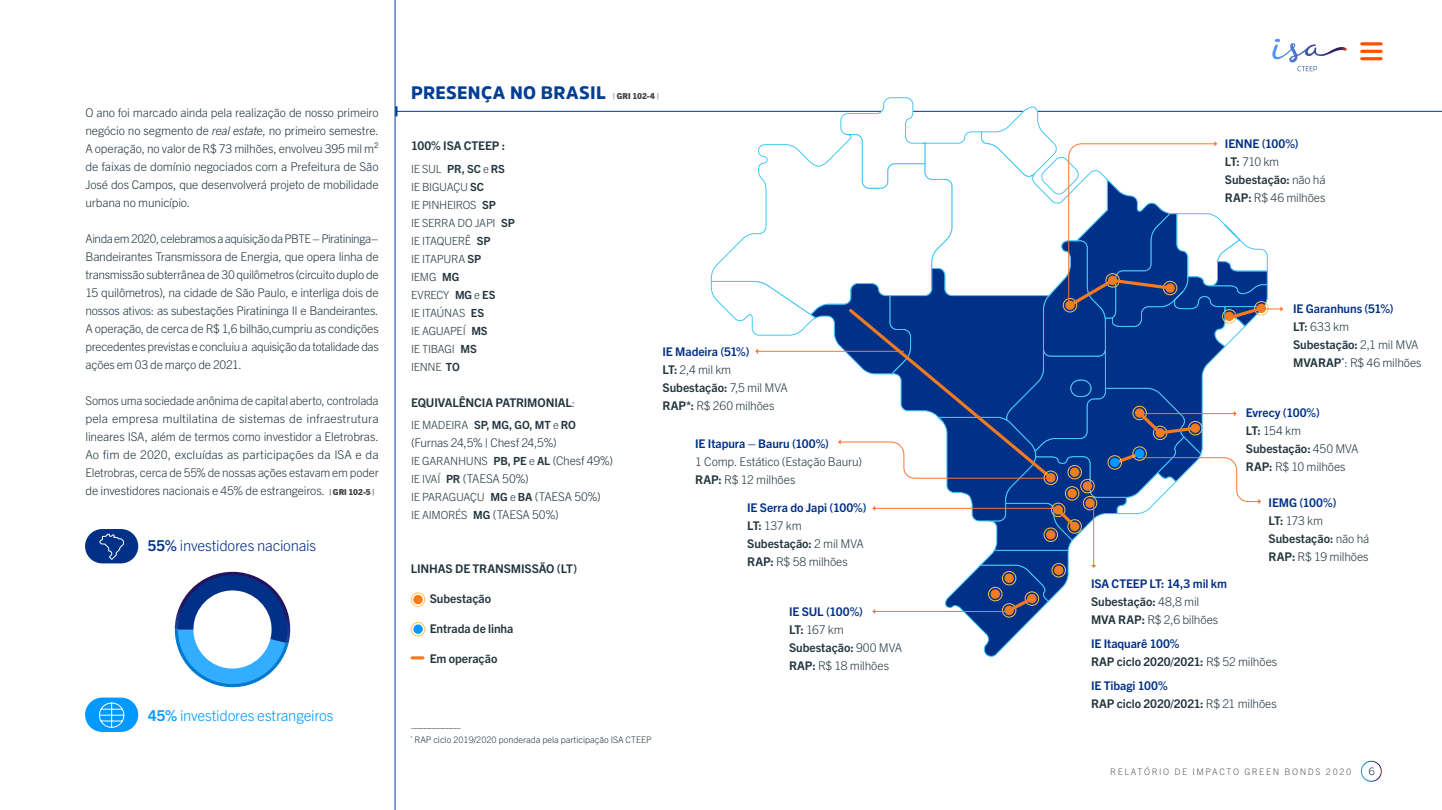
<style>
.page{position:relative;width:1442px;height:810px;background:#fff}
.page>*{position:absolute;margin:0;border:0;box-sizing:border-box;transform-origin:0 0}
.t1{font:900 18px "Amsi Pro";letter-spacing:.02em;color:#003e93}
.t2{font:300 15px "Trade Gothic Next LT Pro";letter-spacing:-.015em;color:#09f}
.t3{font:300 15px "Trade Gothic Next LT Pro";letter-spacing:-.015em;color:#003087}
.t4{font:300 12px/18px "Trade Gothic Next LT Pro";letter-spacing:-.015em;color:#23353e}
.t5{font:700 12px/18px "Trade Gothic Next LT Pro";letter-spacing:-.01em;color:#23353e}
.t6{font:700 12px/18px "Trade Gothic Next LT Pro";letter-spacing:-.005em;color:#003087}
.t7{font:300 11.25px/18px "Trade Gothic Next LT Pro";letter-spacing:-.025em;color:#23353e}
.t8{font:700 11.25px "Trade Gothic Next LT Pro";letter-spacing:-.01em;color:#23353e}
.t9{font:300 10.5px "Amsi Pro";color:#23353e}
.t10{font:300 9px/11.8px "Trade Gothic Next LT Pro";color:#23353e}
.t11{font:300 9px "Trade Gothic Next LT Pro";letter-spacing:.18em;color:#58595b}
.s1{font-style:italic}
.s2{font-weight:800;font-size:8.25px;color:#414042}
.s3{font-weight:700}
.s4{font-family:"Trade Gothic Next LT Pro";font-weight:300;font-size:8.25px;color:#414042}
.s5{font-family:"Trade Gothic Next LT Pro";font-weight:800;font-size:8.25px;color:#414042}
.s6{font-weight:300}
.s7{font-size:12px}
.s8{font-size:11.25px}
.s9{font-weight:700;font-size:11.25px}
.s10{font-weight:700;color:#003087}
.s11{color:#23353e}
.s12{font-weight:300;color:#23353e}
.s13{color:#003087}
</style>
<div class="page">
<div style="left:85px;top:698px;width:53px;height:34px;background:#09f;border-radius:17px"></div>
<svg style="left:99px;top:702px;width:26px;height:26px"></svg>
<div style="left:85px;top:529px;width:53px;height:34px;background:#003087;border-radius:17px"></div>
<svg style="left:99px;top:534px;width:25px;height:26px"></svg>
<hr style="left:395px;top:0;width:1px;height:810px;background:#003e93">
<hr style="left:396px;top:111px;width:1045px;height:1px;background:#003e93">
<svg style="left:395px;top:106px;width:2px;height:10px"></svg>
<div style="left:413px;top:595px;width:10px;height:9px;background:#f47b20;border-radius:50%"></div>
<div style="left:411px;top:593px;width:14px;height:14px;border:1px solid #fec353;border-radius:50%"></div>
<div style="left:413px;top:624px;width:10px;height:10px;background:#09f;border-radius:50%"></div>
<div style="left:411px;top:622px;width:14px;height:14px;border:1px solid #fec353;border-radius:50%"></div>
<svg style="left:412px;top:656px;width:11px;height:3px"></svg>
<svg style="left:710px;top:38px;width:573px;height:619px"></svg>
<svg style="left:175px;top:572px;width:116px;height:116px"></svg>
<div style="left:193px;top:590px;width:78px;height:79px;background:#fff;border-radius:50%"></div>
<svg style="left:1269px;top:39px;width:78px;height:24px"></svg>
<svg style="left:1297px;top:66px;width:20px;height:5px"></svg>
<div style="left:1361px;top:761px;width:20px;height:20px;border:1px solid #fff;border-radius:50%"></div>
<svg style="left:1360px;top:42px;width:22px;height:18px"></svg>
<p class="t4" style="left:85px;top:103px;width:295px;text-align:justify">O ano foi marcado ainda pela realização de nosso primeiro negócio no segmento de <span class="s1">real estate</span>, no primeiro semestre.<br>A operação, no valor de R$ 73 milhões, envolveu 395 mil m² de faixas de domínio negociados com a Prefeitura de São José dos Campos, que desenvolverá projeto de mobilidade urbana no município.</p>
<p class="t4" style="left:85px;top:229px;width:295px;text-align:justify">Ainda em 2020, celebramos a aquisição da PBTE – Piratininga– Bandeirantes Transmissora de Energia, que opera linha de transmissão subterrânea de 30 quilômetros (circuito duplo de 15 quilômetros), na cidade de São Paulo, e interliga dois de nossos ativos: as subestações Piratininga II e Bandeirantes.<br>A operação, de cerca de R$ 1,6 bilhão,cumpriu as condições precedentes previstas e concluiu a aquisição da totalidade das ações em 03 de março de 2021.</p>
<p class="t4" style="left:85px;top:391px;width:295px;text-align:justify">Somos uma sociedade anônima de capital aberto, controlada pela empresa multilatina de sistemas de infraestrutura lineares ISA, além de termos como investidor a Eletrobras.<br>Ao fim de 2020, excluídas as participações da ISA e da Eletrobras, cerca de 55% de nossas ações estavam em poder de investidores nacionais e 45% de estrangeiros. <span class="s2">| GRI 102-5 |</span></p>
<p class="t3" style="left:148px;top:535px;width:170px"><span class="s3">55%</span> investidores nacionais</p>
<p class="t2" style="left:148px;top:705px;width:187px"><span class="s3">45%</span> investidores estrangeiros</p>
<h1 class="t1" style="left:411px;top:80px;width:249px">PRESENÇA NO BRASIL <span class="s4">|</span> <span class="s5">GRI 102-4</span> <span class="s4">|</span></h1>
<p class="t5" style="left:411px;top:136px;width:96px">100% ISA CTEEP :</p>
<p class="t7" style="left:411px;top:159px;width:105px">IE SUL <span class="s3">PR, SC</span> e <span class="s3">RS<br></span>IE BIGUAÇU <span class="s3">SC<br></span>IE PINHEIROS <span class="s3">SP<br></span>IE SERRA DO JAPI <span class="s3">SP<br></span>IE ITAQUERÊ <span class="s3">SP<br></span>IE ITAPURA <span class="s3">SP<br></span>IEMG <span class="s3">MG<br></span>EVRECY <span class="s3">MG</span> e <span class="s3">ES<br></span>IE ITAÚNAS <span class="s3">ES<br></span>IE AGUAPEÍ <span class="s3">MS<br></span>IE TIBAGI <span class="s3">MS<br></span>IENNE <span class="s3">TO</span></p>
<p class="t5" style="left:411px;top:393px;width:166px">EQUIVALÊNCIA PATRIMONIAL<span class="s6">:</span></p>
<p class="t8" style="left:411px;top:417px;width:166px"><span class="s6">IE MADEIRA</span> SP, MG, GO, MT <span class="s6">e</span> RO</p>
<p class="t4" style="left:411px;top:433px;width:147px">(Furnas 24,5% | Chesf 24,5%)</p>
<p class="t7" style="left:411px;top:451px;width:204px">IE GARANHUNS <span class="s3">PB, PE</span> e <span class="s3">AL</span> <span class="s7">(Chesf 49%)</span></p>
<p class="t4" style="left:411px;top:469px;width:119px"><span class="s8">IE IVAÍ</span> <span class="s9">PR</span> (TAESA 50%)</p>
<p class="t7" style="left:411px;top:487px;width:191px">IE PARAGUAÇU <span class="s3">MG</span> e <span class="s3">BA</span> <span class="s7">(TAESA 50%)</span></p>
<p class="t4" style="left:411px;top:505px;width:149px"><span class="s8">IE AIMORÉS</span> <span class="s9">MG</span> (TAESA 50%)</p>
<p class="t5" style="left:411px;top:559px;width:168px">LINHAS DE TRANSMISSÃO (LT)</p>
<p class="t5" style="left:430px;top:589px;width:63px">Subestação</p>
<p class="t5" style="left:430px;top:619px;width:85px">Entrada de linha</p>
<p class="t5" style="left:430px;top:649px;width:69px">Em operação</p>
<p class="t4" style="left:662px;top:342px;width:127px"><span class="s10">IE Madeira (51%)<br></span><span class="s3">LT:</span> 2,4 mil km<br><span class="s3">Subestação:</span> 7,5 mil MVA<br><span class="s3">RAP*:</span> R$ 260 milhões</p>
<p class="t6" style="left:695px;top:433px;width:135px">IE Itapura – Bauru (100%)</p>
<p class="t4" style="left:695px;top:451px;width:168px">1 Comp. Estático (Estação Bauru)<br><span class="s3">RAP:</span> R$ 12 milhões</p>
<p class="t4" style="left:747px;top:498px;width:121px"><span class="s10">IE Serra do Japi (100%)<br></span><span class="s3">LT:</span> 137 km<br><span class="s3">Subestação:</span> 2 mil MVA<br><span class="s3">RAP:</span> R$ 58 milhões</p>
<p class="t4" style="left:789px;top:602px;width:114px"><span class="s10">IE SUL (100%)<br></span><span class="s3">LT:</span> 167 km<br><span class="s3">Subestação:</span> 900 MVA<br><span class="s3">RAP:</span> R$ 18 milhões</p>
<p class="t10" style="left:410px;top:721px;width:243px">–––––––––––<br><sup>*</sup> RAP ciclo 2019/2020 ponderada pela participação ISA CTEEP</p>
<p class="t4" style="left:1224px;top:134px;width:102px"><span class="s10">IENNE (100%)<br></span><span class="s3">LT:</span> 710 km<br><span class="s3">Subestação:</span> não há<br><span class="s3">RAP:</span> R$ 46 milhões</p>
<p class="t4" style="left:1293px;top:299px;width:130px"><span class="s10">IE Garanhuns (51%)<br></span><span class="s3">LT:</span> 633 km<br><span class="s3">Subestação:</span> 2,1 mil MVA<br><span class="s3">MVARAP</span><sup>*</sup>: R$ 46 milhões</p>
<p class="t4" style="left:1245px;top:402px;width:114px"><span class="s10">Evrecy (100%)<br></span><span class="s3">LT:</span> 154 km<br><span class="s3">Subestação:</span> 450 MVA<br><span class="s3">RAP:</span> R$ 10 milhões</p>
<p class="t4" style="left:1268px;top:493px;width:102px"><span class="s10">IEMG (100%)<br></span><span class="s3">LT:</span> 173 km<br><span class="s3">Subestação:</span> não há<br><span class="s3">RAP:</span> R$ 19 milhões</p>
<p class="t6" style="left:1091px;top:574px;width:138px">ISA CTEEP LT: 14,3 mil km<br><span class="s11">Subestação:</span> <span class="s12">48,8 mil<br></span><span class="s11">MVA RAP:</span> <span class="s12">R$ 2,6 bilhões</span></p>
<p class="t5" style="left:1091px;top:634px;width:188px"><span class="s13">IE Itaquarê 100%<br></span>RAP ciclo 2020/2021: <span class="s6">R$ 52 milhões</span></p>
<p class="t5" style="left:1091px;top:676px;width:187px"><span class="s13">IE Tibagi 100%<br></span>RAP ciclo 2020/2021: <span class="s6">R$ 21 milhões</span></p>
<p class="t11" style="left:1110px;top:765px;width:242px">RELATÓRIO DE IMPACTO GREEN BONDS 2020</p>
<p class="t9" style="left:1368px;top:764px;width:8px">6</p>
</div>
